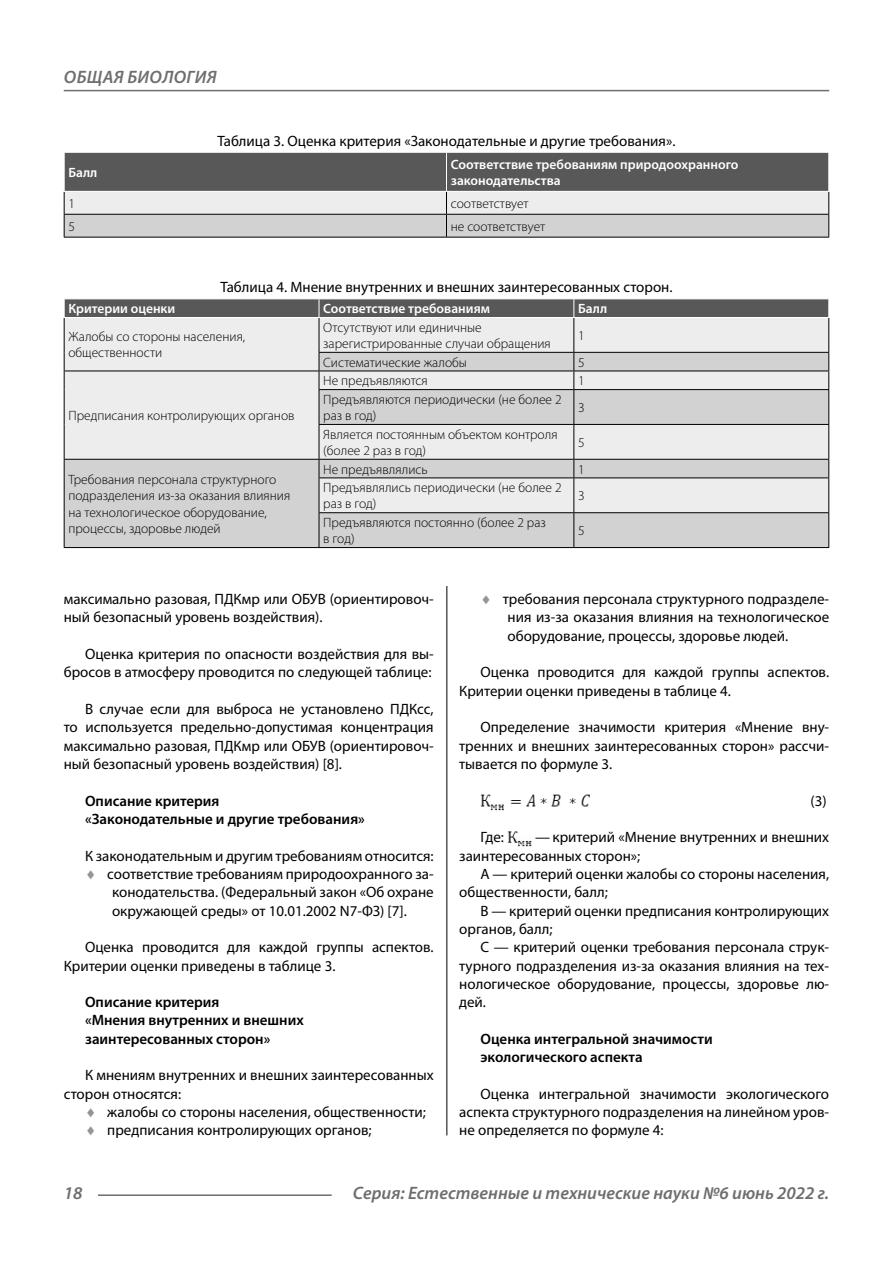
<style>
.page{position:relative;width:893px;height:1263px;background:#fff}
.page>*{position:absolute;margin:0;border:0;box-sizing:border-box;transform-origin:0 0}
.t1{font:italic 600 18px "Myriad Pro";color:#6e6e6e}
.t2{font:italic 600 18px "Myriad Pro";letter-spacing:.02em;color:#6e6e6e}
.Normal{font:15px/18.3px "Myriad Pro";color:#000}
.Normal_0{font:15px/18.3px "Myriad Pro";color:#000}
.Subsubsubheader{font:600 15px/18.3px "Myriad Pro";color:#000}
.podpis{font:15px "Myriad Pro";color:#000}
.Tab_content{font:300 13.5px/16.2px "Myriad Pro";color:#000}
.Tab_header{font:600 13.5px/16.2px "Myriad Pro";color:#fff}
.s1{color:#949494}
</style>
<div class="page">
<hr style="left:446px;top:128px;width:1px;height:1007px;background:#000">
<img style="left:480px;top:794px;width:109px;height:16px">
<img style="left:507px;top:831px;width:25px;height:16px">
<div style="left:64px;top:128px;width:765px;height:458px;background:#fff"></div>
<svg style="left:64px;top:153px;width:765px;height:84px;background:#9e9e9e"></svg>
<hr style="left:64px;top:237px;width:382px;height:1px;background:#000">
<hr style="left:446px;top:237px;width:383px;height:1px;background:#000">
<hr style="left:64px;top:153px;width:1px;height:38px;background:#fff">
<hr style="left:828px;top:153px;width:1px;height:38px;background:#fff">
<hr style="left:64px;top:191px;width:382px;height:1px;background:#fff">
<hr style="left:446px;top:191px;width:383px;height:1px;background:#fff">
<div style="left:65px;top:318px;width:763px;height:34px;background:#ededed"></div>
<svg style="left:65px;top:352px;width:763px;height:195px;background:#ddd"></svg>
<hr style="left:64px;top:318px;width:1px;height:34px;background:#000">
<hr style="left:319px;top:318px;width:1px;height:34px;background:#000">
<hr style="left:573px;top:318px;width:1px;height:34px;background:#000">
<hr style="left:828px;top:318px;width:1px;height:34px;background:#000">
<hr style="left:319px;top:352px;width:255px;height:1px;background:#000">
<hr style="left:574px;top:352px;width:255px;height:1px;background:#000">
<hr style="left:64px;top:371px;width:255px;height:1px;background:#000">
<svg style="left:64px;top:352px;width:1px;height:38px"></svg>
<hr style="left:319px;top:371px;width:255px;height:1px;background:#000">
<svg style="left:319px;top:353px;width:1px;height:36px"></svg>
<hr style="left:574px;top:371px;width:255px;height:1px;background:#000">
<svg style="left:573px;top:353px;width:1px;height:36px"></svg>
<svg style="left:828px;top:353px;width:1px;height:36px"></svg>
<hr style="left:64px;top:390px;width:1px;height:34px;background:#000">
<hr style="left:319px;top:389px;width:255px;height:1px;background:#000">
<hr style="left:319px;top:390px;width:1px;height:34px;background:#000">
<hr style="left:574px;top:389px;width:255px;height:1px;background:#000">
<hr style="left:573px;top:390px;width:1px;height:34px;background:#000">
<hr style="left:828px;top:390px;width:1px;height:34px;background:#000">
<hr style="left:64px;top:424px;width:1px;height:35px;background:#000">
<hr style="left:319px;top:424px;width:255px;height:1px;background:#000">
<hr style="left:319px;top:425px;width:1px;height:34px;background:#000">
<hr style="left:574px;top:424px;width:255px;height:1px;background:#000">
<hr style="left:573px;top:425px;width:1px;height:34px;background:#000">
<hr style="left:828px;top:425px;width:1px;height:34px;background:#000">
<hr style="left:64px;top:459px;width:255px;height:1px;background:#000">
<svg style="left:64px;top:460px;width:1px;height:18px"></svg>
<hr style="left:319px;top:459px;width:255px;height:1px;background:#000">
<svg style="left:319px;top:460px;width:1px;height:17px"></svg>
<hr style="left:574px;top:459px;width:255px;height:1px;background:#000">
<svg style="left:573px;top:460px;width:1px;height:17px"></svg>
<svg style="left:828px;top:460px;width:1px;height:17px"></svg>
<hr style="left:64px;top:478px;width:1px;height:35px;background:#000">
<hr style="left:319px;top:477px;width:255px;height:1px;background:#000">
<hr style="left:319px;top:478px;width:1px;height:34px;background:#000">
<hr style="left:574px;top:477px;width:255px;height:1px;background:#000">
<hr style="left:573px;top:478px;width:1px;height:34px;background:#000">
<hr style="left:828px;top:478px;width:1px;height:34px;background:#000">
<hr style="left:64px;top:513px;width:1px;height:34px;background:#000">
<hr style="left:319px;top:512px;width:255px;height:1px;background:#000">
<hr style="left:319px;top:513px;width:1px;height:34px;background:#000">
<hr style="left:574px;top:512px;width:255px;height:1px;background:#000">
<hr style="left:573px;top:513px;width:1px;height:34px;background:#000">
<hr style="left:828px;top:513px;width:1px;height:34px;background:#000">
<hr style="left:64px;top:547px;width:255px;height:1px;background:#000">
<hr style="left:319px;top:547px;width:255px;height:1px;background:#000">
<hr style="left:574px;top:547px;width:255px;height:1px;background:#000">
<div style="left:64px;top:299px;width:765px;height:18px;background:#585858"></div>
<hr style="left:98px;top:1194px;width:234px;height:2px;background:#6e6e6e">
<hr style="left:64px;top:90px;width:765px;height:1px;background:#6e6e6e">
<p class="t2" style="left:64px;top:66px;width:154px">ОБЩАЯ БИОЛОГИЯ</p>
<p class="podpis" style="left:218px;top:132px;width:459px">Таблица 3. Оценка критерия «Законодательные и другие требования».</p>
<p class="Tab_header" style="left:68px;top:164px;width:31px">Балл</p>
<p class="Tab_header" style="left:451px;top:156px;width:289px">Соответствие требованиям природоохранного законодательства</p>
<p class="Tab_content" style="left:68px;top:195px;width:8px">1</p>
<p class="Tab_content" style="left:451px;top:195px;width:80px">соответствует</p>
<p class="Tab_content" style="left:68px;top:218px;width:8px">5</p>
<p class="Tab_content" style="left:451px;top:218px;width:96px">не соответствует</p>
<p class="podpis" style="left:220px;top:278px;width:454px">Таблица 4. Мнение внутренних и внешних заинтересованных сторон.</p>
<p class="Tab_header" style="left:68px;top:300px;width:108px">Критерии оценки</p>
<p class="Tab_header" style="left:323px;top:300px;width:168px">Соответствие требованиям</p>
<p class="Tab_header" style="left:578px;top:300px;width:31px">Балл</p>
<p class="Tab_content" style="left:68px;top:328px;width:178px">Жалобы со стороны населения, общественности</p>
<p class="Tab_content" style="left:323px;top:319px;width:229px">Отсутствуют или единичные зарегистрированные случаи обращения</p>
<p class="Tab_content" style="left:578px;top:327px;width:8px">1</p>
<p class="Tab_content" style="left:323px;top:354px;width:145px">Систематические жалобы</p>
<p class="Tab_content" style="left:578px;top:354px;width:8px">5</p>
<p class="Tab_content" style="left:68px;top:407px;width:228px">Предписания контролирующих органов</p>
<p class="Tab_content" style="left:68px;top:471px;width:223px">Требования персонала структурного подразделения из-за оказания влияния на технологическое оборудование, процессы, здоровье людей</p>
<p class="Tab_content" style="left:323px;top:373px;width:106px">Не предъявляются</p>
<p class="Tab_content" style="left:578px;top:373px;width:8px">1</p>
<p class="Tab_content" style="left:323px;top:391px;width:240px">Предъявляются периодически (не более 2 раз в год)</p>
<p class="Tab_content" style="left:578px;top:399px;width:8px">3</p>
<p class="Tab_content" style="left:323px;top:426px;width:236px">Является постоянным объектом контроля (более 2 раз в год)</p>
<p class="Tab_content" style="left:578px;top:434px;width:8px">5</p>
<p class="Tab_content" style="left:323px;top:461px;width:106px">Не предъявлялись</p>
<p class="Tab_content" style="left:578px;top:461px;width:8px">1</p>
<p class="Tab_content" style="left:323px;top:479px;width:240px">Предъявлялись периодически (не более 2 раз в год)</p>
<p class="Tab_content" style="left:578px;top:488px;width:8px">3</p>
<p class="Tab_content" style="left:323px;top:514px;width:224px">Предъявляются постоянно (более 2 раз в год)</p>
<p class="Tab_content" style="left:578px;top:522px;width:8px">5</p>
<p class="Normal" style="left:64px;top:590px;width:371px">максимально разовая, ПДКмр или ОБУВ (ориентировоч&shy;ный безопасный уровень воздействия).</p>
<p class="Normal" style="left:64px;top:644px;width:371px;text-align:right">Оценка критерия по опасности воздействия для вы&shy;бросов в атмосферу проводится по следующей таблице:</p>
<p class="Normal" style="left:64px;top:699px;width:371px;text-align:justify;text-indent:21px">В случае если для выброса не установлено ПДКсс, то используется предельно-допустимая концентрация максимально разовая, ПДКмр или ОБУВ (ориентировоч&shy;ный безопасный уровень воздействия) [8].</p>
<p class="Subsubsubheader" style="left:85px;top:791px;width:281px">Описание критерия<br>«Законодательные и другие требования»</p>
<p class="Normal" style="left:85px;top:846px;width:350px">К законодательным и другим требованиям относится:</p>
<p class="Normal" style="left:112px;top:864px;width:323px;text-align:justify;text-indent:-27px"><span class="s1">♦</span> соответствие требованиям природоохранного за&shy;конодательства. (Федеральный закон «Об охране окружающей среды» от 10.01.2002 N7-ФЗ) [7].</p>
<p class="Normal" style="left:64px;top:938px;width:371px;text-indent:21px">Оценка проводится для каждой группы аспектов.<br>Критерии оценки приведены в таблице 3.</p>
<p class="Subsubsubheader" style="left:85px;top:992px;width:220px">Описание критерия<br>«Мнения внутренних и внешних заинтересованных сторон»</p>
<p class="Normal" style="left:64px;top:1066px;width:371px;text-indent:21px">К мнениям внутренних и внешних заинтересованных сторон относятся:</p>
<p class="Normal" style="left:85px;top:1103px;width:342px"><span class="s1">♦</span> жалобы со стороны населения, общественности;</p>
<p class="Normal" style="left:85px;top:1121px;width:288px"><span class="s1">♦</span> предписания контролирующих органов;</p>
<p class="Normal" style="left:507px;top:590px;width:323px;text-align:justify;text-indent:-27px"><span class="s1">♦</span> требования персонала структурного подразделе&shy;ния из-за оказания влияния на технологическое оборудование, процессы, здоровье людей.</p>
<p class="Normal" style="left:459px;top:663px;width:371px;text-indent:21px">Оценка проводится для каждой группы аспектов.<br>Критерии оценки приведены в таблице 4.</p>
<p class="Normal" style="left:459px;top:718px;width:371px;text-align:justify;text-indent:21px">Определение значимости критерия «Мнение вну&shy;тренних и внешних заинтересованных сторон» рассчи&shy;тывается по формуле 3.</p>
<p class="Normal" style="left:810px;top:791px;width:18px">(3)</p>
<p class="Normal" style="left:480px;top:828px;width:25px">Где:</p>
<p class="Normal" style="left:459px;top:828px;width:371px;text-indent:76px">— критерий «Мнение внутренних и внешних заинтересованных сторон»;</p>
<p class="Normal_0" style="left:459px;top:864px;width:371px;text-indent:21px">А — критерий оценки жалобы со стороны населения, общественности, балл;</p>
<p class="Normal_0" style="left:459px;top:901px;width:371px;text-indent:21px">В — критерий оценки предписания контролирующих органов, балл;</p>
<p class="Normal_0" style="left:459px;top:938px;width:371px;text-align:justify;text-indent:21px">С — критерий оценки требования персонала струк&shy;турного подразделения из-за оказания влияния на тех&shy;нологическое оборудование, процессы, здоровье лю&shy;дей.</p>
<p class="Subsubsubheader" style="left:480px;top:1029px;width:234px">Оценка интегральной значимости экологического аспекта</p>
<p class="Normal" style="left:459px;top:1084px;width:371px;text-align:justify;text-indent:21px">Оценка интегральной значимости экологического аспекта структурного подразделения на линейном уров&shy;не определяется по формуле 4:</p>
<p class="t1" style="left:64px;top:1182px;width:20px">18</p>
<p class="t1" style="left:353px;top:1182px;width:478px">Серия: Естественные и технические науки №6 июнь 2022 г.</p>
</div>
